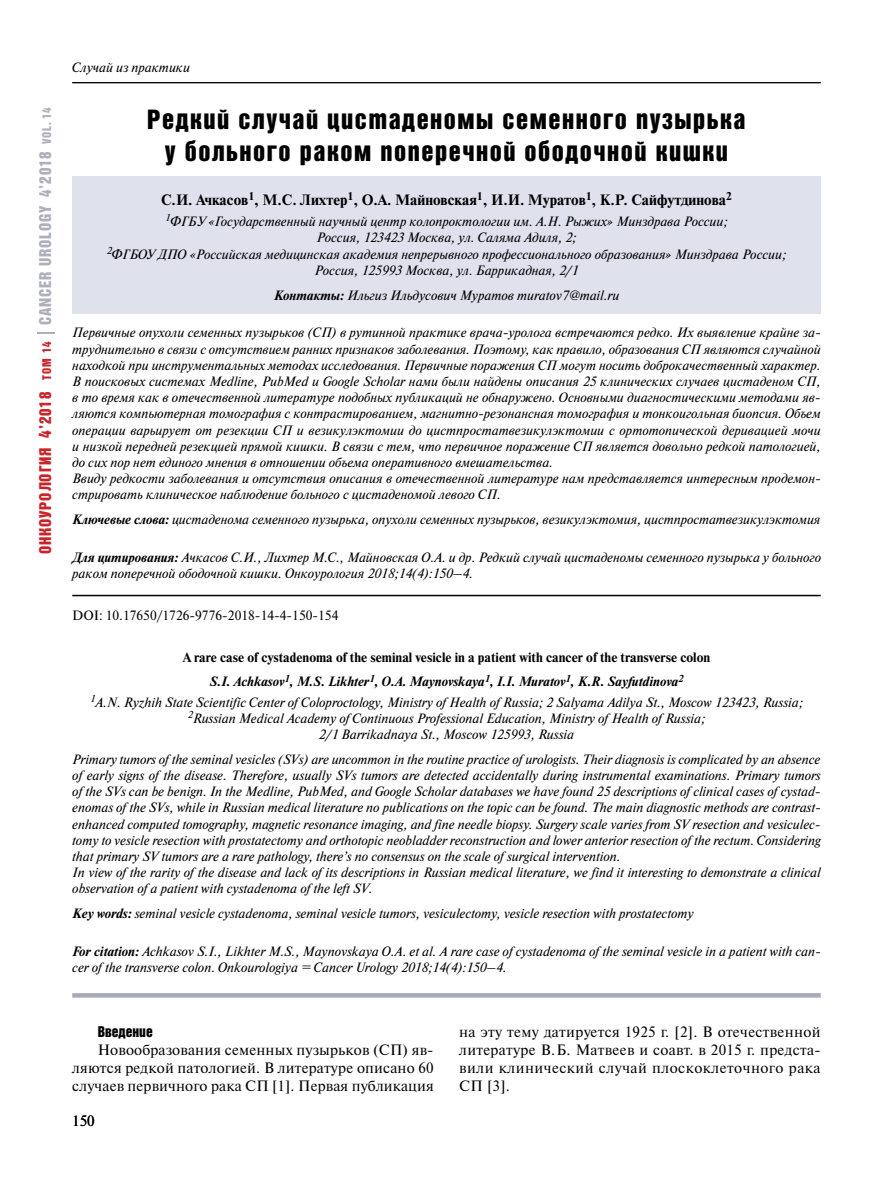
<style>
.page{position:relative;width:893px;height:1191px;background:#fff}
.page>*{position:absolute;margin:0;border:0;box-sizing:border-box;transform-origin:0 0}
.t1{font:27px/32.4px "Bastion Kontrast Alt C";letter-spacing:.055em;color:#000;text-align:center}
.t2{font:16.5px "Bastion Kontrast Alt C";letter-spacing:.05em;color:#adb0ba}
.t3{font:15px/18px "Newton C";letter-spacing:.01em;color:#000;text-align:justify}
.t4{font:700 15px "Newton C";color:#000}
.t5{font:15px "Bastion Kontrast Alt C";color:#000}
.t6{font:italic 13.5px/16.2px "Newton C";color:#000}
.t7{font:700 13.5px/24.8px "Newton C";color:#000;text-align:center}
.t8{font:13.5px "Newton C";color:#000}
.s1{color:#c9242b}
.s2{font-size:17.1px;color:#c9242b}
.s3{font-size:12.3px;color:#c9242b}
.s4{font-size:12.3px}
.s5{font-weight:700}
.s6{font-style:italic}
</style>
<div class="page">
<svg style="left:38px;top:332px;width:17px;height:1px"></svg>
<hr style="left:72px;top:82px;width:749px;height:1px;background:#000">
<div style="left:72px;top:176px;width:749px;height:138px;background:#dfe1ec"></div>
<hr style="left:72px;top:595px;width:749px;height:1px;background:#000">
<hr style="left:72px;top:993px;width:749px;height:4px;background:#a7aab7">
<p class="t2" style="left:37px;top:554px;width:448px;rotate:-90deg"><span class="s1">ОНКОУРОЛОГИЯ</span> <span class="s2">4</span><span class="s1">’2018</span> <span class="s3">ТОМ 14</span> CANCER UROLOGY 4’2018 <span class="s4">VOL. 14</span></p>
<p class="t6" style="left:72px;top:59px;width:119px">Случай из практики</p>
<h1 class="t1" style="left:147px;top:103px;width:600px">Редкий случай цистаденомы семенного пузырька у больного раком поперечной ободочной кишки</h1>
<p class="t4" style="left:161px;top:191px;width:572px">С.И. Ачкасов<sup>1</sup>, М.С. Лихтер<sup>1</sup>, О.А. Майновская<sup>1</sup>, И.И. Муратов<sup>1</sup>, К.Р. Сайфутдинова<sup>2</sup></p>
<p class="t6" style="left:107px;top:213px;width:681px;text-align:center"><sup>1</sup>ФГБУ «Государственный научный центр колопроктологии им. А.Н. Рыжих» Минздрава России;<br>Россия, 123423 Москва, ул. Саляма Адиля, 2;<br><sup>2</sup>ФГБОУ ДПО «Российская медицинская академия непрерывного профессионального образования» Минздрава России; Россия, 125993 Москва, ул. Баррикадная, 2/1</p>
<p class="t6" style="left:274px;top:287px;width:347px"><span class="s5">Контакты:</span> Ильгиз Ильдусович Муратов muratov7@mail.ru</p>
<p class="t6" style="left:72px;top:325px;width:750px">Первичные опухоли семенных пузырьков (СП) в рутинной практике врача-уролога встречаются редко. Их выявление крайне за&shy;труднительно в связи с отсутствием ранних признаков заболевания. Поэтому, как правило, образования СП являются случайной находкой при инструментальных методах исследования. Первичные поражения СП могут носить доброкачественный характер.<br>В поисковых системах Medline, PubMed и Google Scholar нами были найдены описания 25 клинических случаев цистаденом СП, в то время как в отечественной литературе подобных публикаций не обнаружено. Основными диагностическими методами яв&shy;ляются компьютерная томография с контрастированием, магнитно-резонансная томография и тонкоигольная биопсия. Объем операции варьирует от резекции СП и везикулэктомии до цистпростатвезикулэктомии с ортотопической деривацией мочи и низкой передней резекцией прямой кишки. В связи с тем, что первичное поражение СП является довольно редкой патологией, до сих пор нет единого мнения в отношении объема оперативного вмешательства.<br>Ввиду редкости заболевания и отсутствия описания в отечественной литературе нам представляется интересным продемон&shy;стрировать клиническое наблюдение больного с цистаденомой левого СП.</p>
<p class="t6" style="left:72px;top:511px;width:750px"><span class="s5">Ключевые слова:</span> цистаденома семенного пузырька, опухоли семенных пузырьков, везикулэктомия, цистпростатвезикулэктомия</p>
<p class="t6" style="left:72px;top:549px;width:750px"><span class="s5">Для цитирования:</span> Ачкасов С.И., Лихтер М.С., Майновская О.А. и др. Редкий случай цистаденомы семенного пузырька у больного раком поперечной ободочной кишки. Онкоурология 2018;14(4):150–4.</p>
<p class="t8" style="left:72px;top:608px;width:268px">DOI: 10.17650/1726‑9776‑2018‑14‑4‑150-154</p>
<p class="t7" style="left:183px;top:644px;width:529px">A rare case of cystadenoma of the seminal vesicle in a patient with cancer of the transverse colon<br><span class="s6">S.I. Achkasov</span><sup>1</sup><span class="s6">, M.S. Likhter</span><sup>1</sup><span class="s6">, O.A. Maynovskaya</span><sup>1</sup><span class="s6">, I.I. Muratov</span><sup>1</sup><span class="s6">, K.R. Sayfutdinova</span><sup>2</sup></p>
<p class="t6" style="left:90px;top:694px;width:714px;text-align:center"><sup>1</sup>A.N. Ryzhih State Scientific Center of Coloproctology, Ministry of Health of Russia; 2 Salyama Adilya St., Moscow 123423, Russia;<br><sup>2</sup>Russian Medical Academy of Continuous Professional Education, Ministry of Health of Russia;<br>2/1 Barrikadnaya St., Moscow 125993, Russia</p>
<p class="t6" style="left:72px;top:751px;width:750px">Primary tumors of the seminal vesicles (SVs) are uncommon in the routine practice of urologists. Their diagnosis is complicated by an absence of early signs of the disease. Therefore, usually SVs tumors are detected accidentally during instrumental examinations. Primary tumors of the SVs can be benign. In the Medline, PubMed, and Google Scholar databases we have found 25 descriptions of clinical cases of cystad&shy;enomas of the SVs, while in Russian medical literature no publications on the topic can be found. The main diagnostic methods are contrast&shy;enhanced computed tomography, magnetic resonance imaging, and fine needle biopsy. Surgery scale varies from SV resection and vesiculec&shy;tomy to vesicle resection with prostatectomy and orthotopic neobladder reconstruction and lower anterior resection of the rectum. Considering that primary SV tumors are a rare pathology, there’s no consensus on the scale of surgical intervention.<br>In view of the rarity of the disease and lack of its descriptions in Russian medical literature, we find it interesting to demonstrate a clinical observation of a patient with cystadenoma of the left SV.</p>
<p class="t6" style="left:72px;top:905px;width:623px"><span class="s5">Key words:</span> seminal vesicle cystadenoma, seminal vesicle tumors, vesiculectomy, vesicle resection with prostatectomy</p>
<p class="t6" style="left:72px;top:943px;width:750px"><span class="s5">For citation:</span> Achkasov S.I., Likhter M.S., Maynovskaya O.A. et al. A rare case of cystadenoma of the seminal vesicle in a patient with can&shy;cer of the transverse colon. Onkourologiya = Cancer Urology 2018;14(4):150–4.</p>
<p class="t5" style="left:98px;top:1024px;width:56px">Введение</p>
<p class="t3" style="left:72px;top:1041px;width:363px;text-indent:26px">Новообразования семенных пузырьков (СП) яв&shy;ляются редкой патологией. В литературе описано 60 случаев первичного рака СП [1]. Первая публикация</p>
<p class="t3" style="left:72px;top:1112px;width:24px">150</p>
<p class="t3" style="left:459px;top:1023px;width:363px">на эту тему датируется 1925 г. [2]. В отечественной литературе В.Б. Матвеев и соавт. в 2015 г. предста&shy;вили клинический случай плоскоклеточного рака СП [3].</p>
</div>
